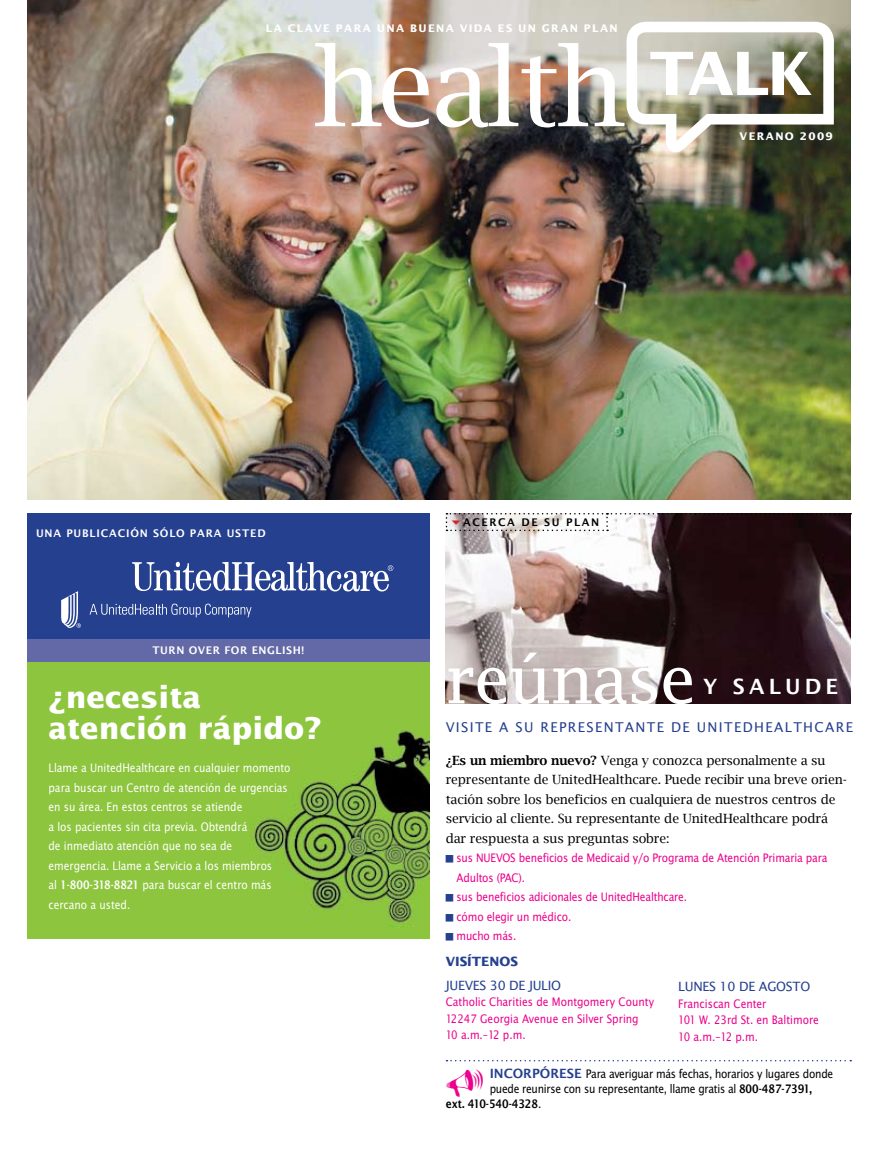
<style>
.page{position:relative;width:878px;height:1161px;background:#fff}
.page>*{position:absolute;margin:0;border:0;box-sizing:border-box;transform-origin:0 0}
.t1{font:66px "Lucida Fax";letter-spacing:-.03em;color:#fff}
.t2{font:700 30px/31.5px "Lucida Sans";color:#fff}
.t3{font:600 21px "Lucida Sans";color:#fff}
.t4{font:13.5px "Lucida Sans";letter-spacing:.1em;color:#25408f}
.t5{font:12.75px/19.5px "Lucida Sans Nar EF";letter-spacing:-.01em;color:#ec008c}
.t6{font:12.75px/19.5px "Lucida Sans Nar EF";color:#fff}
.t7{font:12.75px/19.5px "Lucida Bright";letter-spacing:-.01em;color:#000}
.t8{font:12.75px/15px "Lucida Sans Nar EF";letter-spacing:-.02em;color:#000}
.t9{font:12.75px "Lucida Sans";letter-spacing:-.02em;color:#25408f}
.t10{font:12.75px "Lucida Sans Nar EF Dem Bol";color:#000}
.t11{font:700 12.75px "Lucida Sans";color:#25408f}
.t12{font:600 12.75px "Lucida Sans";color:#25408f}
.t13{font:700 10.5px "Lucida Sans";letter-spacing:.13em;color:#fff}
.t14{font:600 10.5px "Lucida Sans";letter-spacing:.08em;color:#fff}
.t15{font:600 10.5px "Lucida Sans";letter-spacing:.05em;color:#fff}
.t16{font:600 10.5px "Lucida Sans";letter-spacing:.15em;color:#000}
.s1{font-family:"Lucida Sans Nar EF Dem Bol"}
.s2{font-weight:600}
.s3{font-family:"Lucida Sans";font-weight:600;color:#25408f}
.s4{font-family:"Lucida Sans Nar EF"}
</style>
<div class="page">
<img style="left:27px;top:0;width:823px;height:500px">
<img style="left:315px;top:43px;width:114px;height:85px">
<img style="left:436px;top:22px;width:397px;height:130px">
<img style="left:27px;top:662px;width:402px;height:276px">
<svg style="left:446px;top:1060px;width:405px;height:1px"></svg>
<div style="left:27px;top:513px;width:402px;height:149px;background:#25408f"></div>
<div style="left:27px;top:639px;width:402px;height:23px;background:#6369a6"></div>
<svg style="left:132px;top:562px;width:261px;height:29px"></svg>
<svg style="left:90px;top:604px;width:161px;height:13px"></svg>
<svg style="left:61px;top:591px;width:20px;height:37px"></svg>
<img style="left:446px;top:531px;width:404px;height:172px">
<svg style="left:446px;top:513px;width:405px;height:18px"></svg>
<p class="t13" style="left:266px;top:22px;width:9px">LA</p>
<p class="t13" style="left:288px;top:22px;width:331px">CLAVE PARA UNA BUENA VIDA ES UN GRAN PLAN</p>
<p class="t13" style="left:739px;top:130px;width:95px">VERANO 2009</p>
<p class="t14" style="left:36px;top:526px;width:231px">U NA PU BLICACIÓN SÓLO PARA USTED</p>
<p class="t16" style="left:463px;top:516px;width:90px">ACERCA DE SU</p>
<p class="t16" style="left:566px;top:516px;width:35px">PLAN</p>
<p class="t15" style="left:152px;top:644px;width:153px">TU RN OVER FOR ENGLISH!</p>
<h2 class="t2" style="left:48px;top:681px;width:275px">¿NECESITA<br>ATENCIÓN RÁPIDO?</h2>
<p class="t6" style="left:48px;top:758px;width:243px">Llame a UnitedHealthcare en cualquier momento para buscar un Centro de atención de urgencias en su área. En estos centros se atiende<br>a los pacientes sin cita previa. Obtendrá<br>de inmediato atención que no sea de emergencia. Llame a Servicio a los miembros<br>al <span class="s1">1-800-318-8821</span> para buscar el centro más cercano a usted.</p>
<h1 class="t1" style="left:446px;top:641px;width:252px">reúnase</h1>
<h3 class="t3" style="left:703px;top:674px;width:136px">Y SALU DE</h3>
<p class="t4" style="left:446px;top:719px;width:409px">VISITE A SU REPRESENTANTE DE UNITEDHEALTHCARE</p>
<p class="t7" style="left:446px;top:750px;width:402px"><span class="s2">¿Es un miembro nuevo?</span> Venga y conozca personalmente a su representante de UnitedHealthcare. Puede recibir una breve orien&shy;tación sobre los beneficios en cualquiera de nuestros centros de servicio al cliente. Su representante de UnitedHealthcare podrá dar respuesta a sus preguntas sobre:</p>
<p class="t5" style="left:456px;top:848px;width:372px">sus NUEVOS beneficios de Medicaid y/o Programa de Atención Primaria para Adultos (PAC).<br>sus beneficios adicionales de UnitedHealthcare.<br>cómo elegir un médico.<br>mucho más.</p>
<p class="t11" style="left:446px;top:954px;width:37px">VIS ÍTENOS</p>
<p class="t9" style="left:446px;top:977px;width:117px">JUEVES 30 DE JULIO</p>
<p class="t5" style="left:446px;top:994px;width:210px;line-height:16.5px">Catholic Charities de Montgomery County<br>12247 Georgia Avenue en Silver Spring<br>10 a.m.–12 p.m.</p>
<p class="t9" style="left:678px;top:979px;width:133px">LUNES 10 DE AGOSTO</p>
<p class="t5" style="left:678px;top:995px;width:142px;line-height:16.5px">Franciscan Center<br>101 W. 23rd St. en Baltimore<br>10 a.m.–12 p.m.</p>
<p class="t8" style="left:489px;top:1066px;width:345px;text-indent:50px"><span class="s3">ÓRESE</span> Para averiguar más fechas, horarios y lugares donde puede reunirse con su representante, llame gratis al <span class="s1">800-487-7391,</span></p>
<p class="t10" style="left:445px;top:1097px;width:97px">ext. 410-540-4328<span class="s4">.</span></p>
<p class="t12" style="left:489px;top:1066px;width:24px">INCORP</p>
</div>
